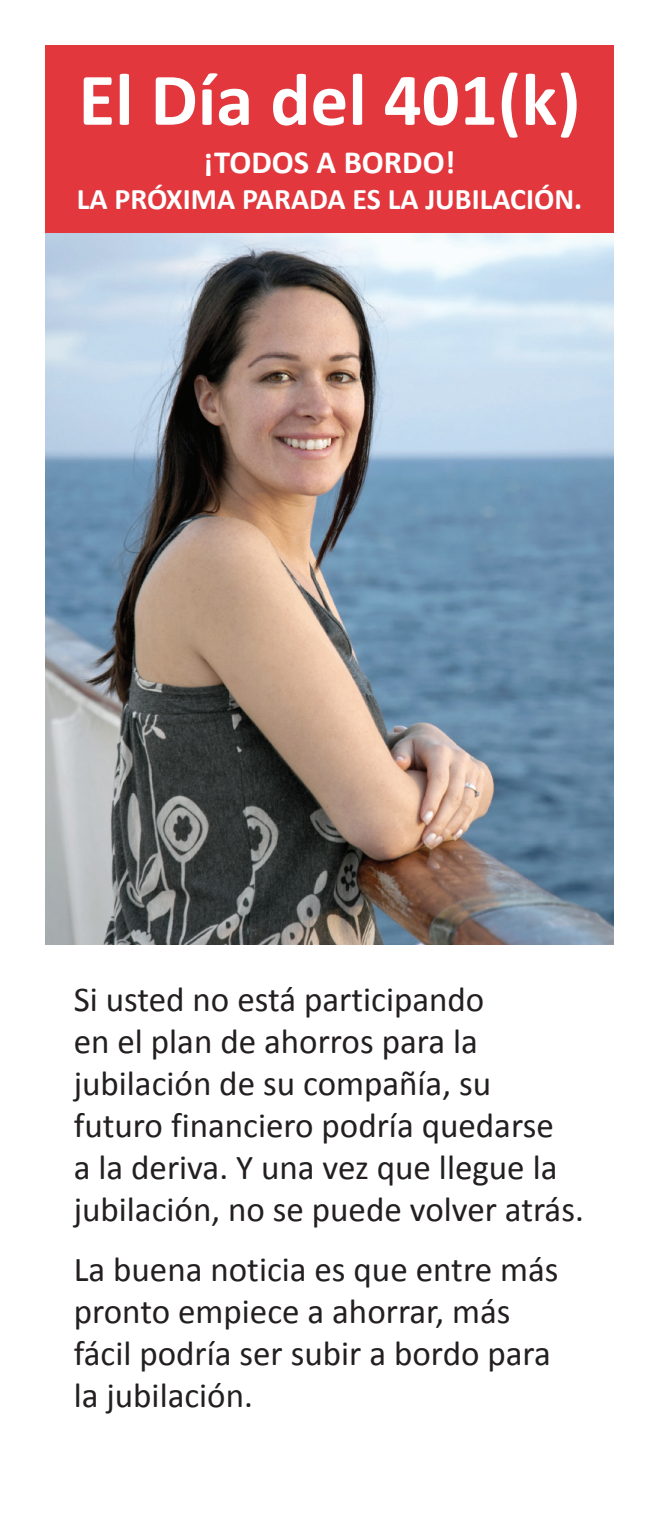
<style>
.page{position:relative;width:659px;height:1530px;background:#fff}
.page>*{position:absolute;margin:0;border:0;box-sizing:border-box;transform-origin:0 0}
.t1{font:700 75px "Calibri";color:#fff}
.t2{font:35px/42px "Calibri";color:#231f20}
.t3{font:700 32.5px "Calibri";color:#fff}
.t4{font:700 30px "Calibri";color:#fff}
</style>
<div class="page">
<img style="left:45px;top:232px;width:569px;height:713px">
<div style="left:45px;top:45px;width:569px;height:187px;background:#e1373d"></div>
<h1 class="t1" style="left:79px;top:53px;width:503px">El Día del 401(k)</h1>
<p class="t3" style="left:204px;top:142px;width:253px">¡TODOS A BORDO!</p>
<p class="t4" style="left:77px;top:180px;width:507px">LA PRÓXIMA PARADA ES LA JUBILACIÓN.</p>
<p class="t2" style="left:74px;top:977px;width:511px">Si usted no está participando<br>en el plan de ahorros para la jubilación de su compañía, su futuro financiero podría quedarse<br>a la deriva. Y una vez que llegue la jubilación, no se puede volver atrás.</p>
<p class="t2" style="left:74px;top:1247px;width:486px">La buena noticia es que entre más pronto empiece a ahorrar, más fácil podría ser subir a bordo para la jubilación.</p>
</div>
